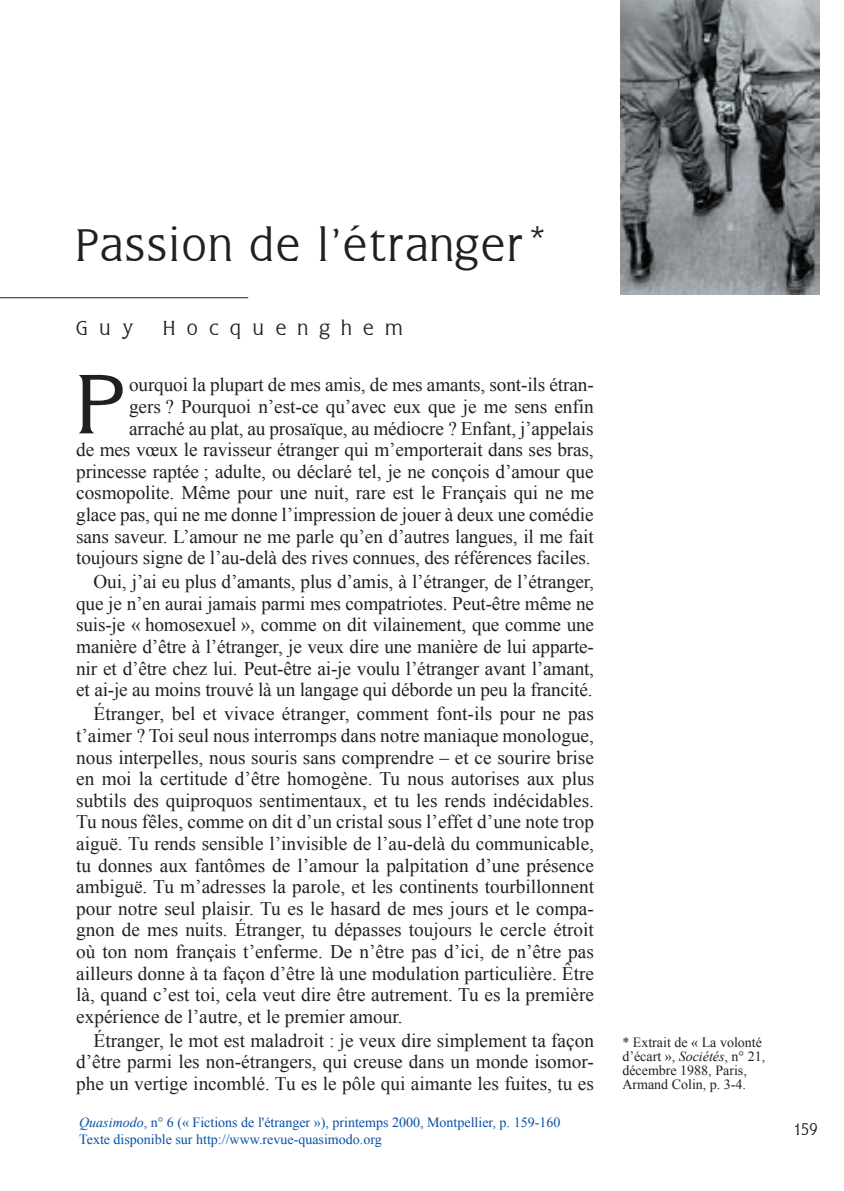
<style>
.page{position:relative;width:844px;height:1191px;background:#fff}
.page>*{position:absolute;margin:0;border:0;box-sizing:border-box;transform-origin:0 0}
.t1{font:86.62px "Noblesse SSK";color:#231f20;scale:1.18 1}
.t2{font:47.25px "Noblesse SSK";letter-spacing:.05em;color:#231f20}
.t3{font:21px "Noblesse SSK";letter-spacing:.55em;color:#231f20}
.t4{font:19.25px/21.5px "Times New Roman";letter-spacing:-.01em;color:#231f20;text-align:justify}
.t5{font:17.5px "Noblesse SSK";color:#231f20}
.t6{font:14px/16.8px "Times New Roman";color:#094fa3}
.t7{font:14px/14px "Times New Roman";color:#231f20}
.s1{font-style:italic}
</style>
<div class="page">
<hr style="left:0;top:297px;width:248px;height:1px;background:#231f20">
<img style="left:620px;top:0;width:199px;height:295px">
<h2 class="t2" style="left:76px;top:218px;width:474px">Passion de l’étranger*</h2>
<p class="t3" style="left:76px;top:315px;width:59px">Guy</p>
<p class="t3" style="left:163px;top:315px;width:241px">Hocquenghem</p>
<h1 class="t1" style="left:76px;top:355px;width:43px">P</h1>
<p class="t4" style="left:76px;top:374px;width:519px;text-align:right">ourquoi la plupart de mes amis, de mes amants, sont-ils étran-<br>gers ? Pourquoi n’est-ce qu’avec eux que je me sens enfin arraché au plat, au prosaïque, au médiocre ? Enfant, j’appelais<br>de mes vœux le ravisseur étranger qui m’emporterait dans ses bras, princesse raptée ; adulte, ou déclaré tel, je ne conçois d’amour que cosmopolite. Même pour une nuit, rare est le Français qui ne me glace pas, qui ne me donne l’impression de jouer à deux une comédie sans saveur. L’amour ne me parle qu’en d’autres langues, il me fait toujours signe de l’au-delà des rives connues, des références faciles.</p>
<p class="t4" style="left:76px;top:571px;width:519px;text-indent:17px">Oui, j’ai eu plus d’amants, plus d’amis, à l’étranger, de l’étranger, que je n’en aurai jamais parmi mes compatriotes. Peut-être même ne suis-je « homosexuel », comme on dit vilainement, que comme une manière d’être à l’étranger, je veux dire une manière de lui apparte&shy;nir et d’être chez lui. Peut-être ai-je voulu l’étranger avant l’amant, et ai-je au moins trouvé là un langage qui déborde un peu la francité.</p>
<p class="t4" style="left:76px;top:703px;width:519px;text-indent:17px">Étranger, bel et vivace étranger, comment font-ils pour ne pas t’aimer ? Toi seul nous interromps dans notre maniaque monologue, nous interpelles, nous souris sans comprendre – et ce sourire brise en moi la certitude d’être homogène. Tu nous autorises aux plus subtils des quiproquos sentimentaux, et tu les rends indécidables.<br>Tu nous fêles, comme on dit d’un cristal sous l’effet d’une note trop aiguë. Tu rends sensible l’invisible de l’au-delà du communicable, tu donnes aux fantômes de l’amour la palpitation d’une présence ambiguë. Tu m’adresses la parole, et les continents tourbillonnent pour notre seul plaisir. Tu es le hasard de mes jours et le compa&shy;gnon de mes nuits. Étranger, tu dépasses toujours le cercle étroit où ton nom français t’enferme. De n’être pas d’ici, de n’être pas ailleurs donne à ta façon d’être là une modulation particulière. Être là, quand c’est toi, cela veut dire être autrement. Tu es la première expérience de l’autre, et le premier amour.</p>
<p class="t4" style="left:76px;top:1029px;width:519px;text-indent:17px">Étranger, le mot est maladroit : je veux dire simplement ta façon d’être parmi les non-étrangers, qui creuse dans un monde isomor&shy;phe un vertige incomblé. Tu es le pôle qui aimante les fuites, tu es</p>
<p class="t6" style="left:79px;top:1114px;width:482px"><span class="s1">Quasimodo</span>, n° 6 (« Fictions de l'étranger »), printemps 2000, Montpellier, p. 159-160<br>Texte disponible sur http://www.revue-quasimodo.org</p>
<p class="t7" style="left:622px;top:1034px;width:144px">* Extrait de « La volonté d’écart », <span class="s1">Sociétés</span>, n° 21, décembre 1988, Paris,<br>Armand Colin, p. 3-4.</p>
<p class="t5" style="left:792px;top:1119px;width:26px">159</p>
</div>
